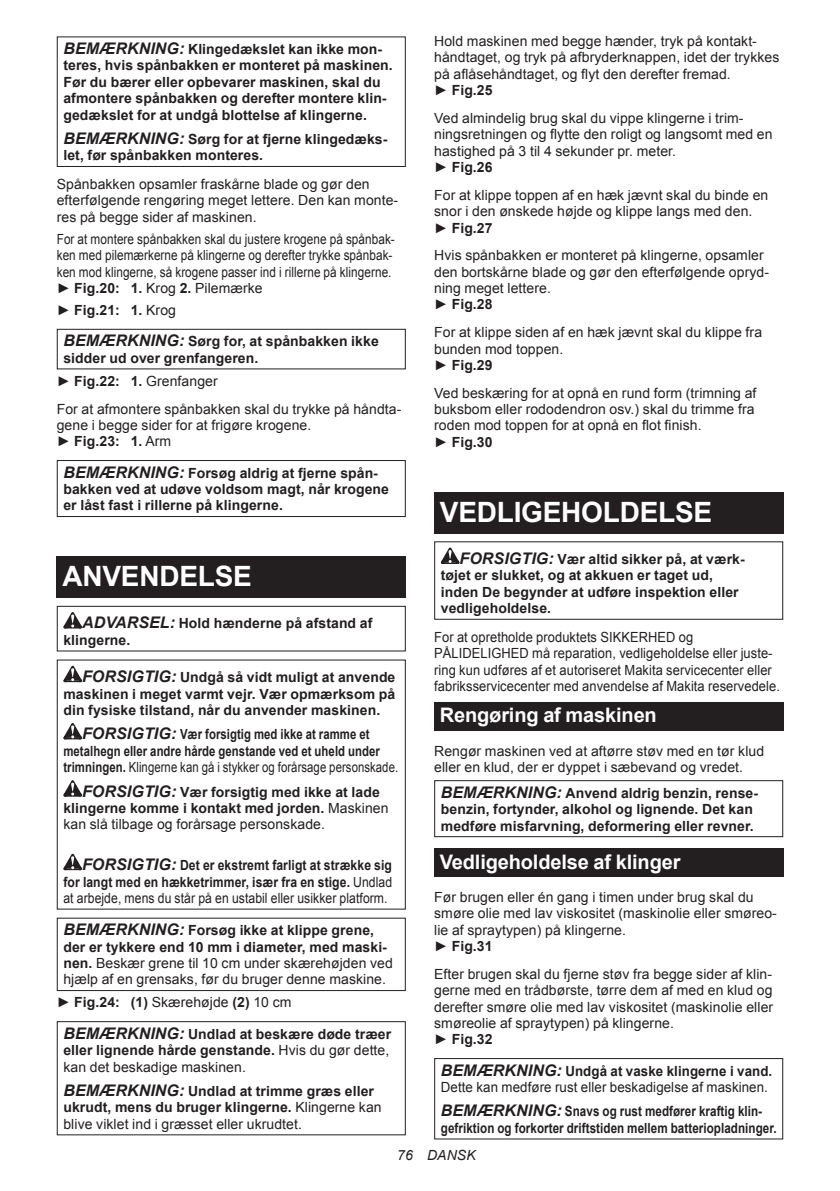
<style>
.page{position:relative;width:840px;height:1191px;background:#fff}
.page>*{position:absolute;margin:0;border:0;box-sizing:border-box;transform-origin:0 0}
.t1{font:700 28px "Arial";letter-spacing:-.01em;color:#fff}
.t2{font:700 20px "Arial";letter-spacing:-.01em;color:#fff}
.t3{font:14px/16.4px "Arial";letter-spacing:.005em;color:#231f20}
.t4{font:700 14px/16.4px "Arial";letter-spacing:.005em;color:#231f20}
.t5{font:14px/16.4px "Arial";letter-spacing:.005em;color:#231f20;scale:.92 1}
.t6{font:14px/16.4px "Arial";letter-spacing:.005em;color:#231f20;scale:.84 1}
.t7{font:700 14px/16.4px "Arial";letter-spacing:.005em;color:#231f20;scale:.81 1}
.t8{font:700 14px/16.4px "Arial";letter-spacing:.005em;color:#231f20;text-align:justify;scale:.87 1}
.t9{font:700 14px/16.4px "Arial";letter-spacing:.005em;color:#231f20;scale:.83 1}
.t10{font:14px/16.4px "Arial";letter-spacing:.005em;color:#231f20;scale:.95 1}
.t11{font:italic 14px "Arial";letter-spacing:.005em;color:#231f20}
.s1{font-style:italic;font-size:16px}
.s2{font-weight:700}
.s3{font-weight:400}
.s4{font-weight:700;font-style:italic;font-size:16px}
</style>
<div class="page">
<div style="left:57px;top:36px;width:348px;height:131px;border:1px solid #231f20"></div>
<div style="left:57px;top:329px;width:348px;height:40px;border:1px solid #231f20"></div>
<div style="left:57px;top:460px;width:348px;height:57px;border:1px solid #231f20"></div>
<div style="left:57px;top:557px;width:348px;height:41px;background:#231f20"></div>
<svg style="left:63px;top:612px;width:19px;height:16px"></svg>
<div style="left:57px;top:606px;width:348px;height:45px;border:1px solid #231f20"></div>
<svg style="left:63px;top:666px;width:19px;height:16px"></svg>
<svg style="left:63px;top:723px;width:19px;height:16px"></svg>
<svg style="left:63px;top:780px;width:19px;height:16px"></svg>
<svg style="left:63px;top:853px;width:19px;height:17px"></svg>
<div style="left:57px;top:917px;width:348px;height:74px;border:1px solid #231f20"></div>
<div style="left:57px;top:1021px;width:348px;height:114px;border:1px solid #231f20"></div>
<div style="left:434px;top:492px;width:348px;height:41px;background:#231f20"></div>
<svg style="left:440px;top:547px;width:19px;height:17px"></svg>
<div style="left:434px;top:541px;width:348px;height:79px;border:1px solid #231f20"></div>
<div style="left:434px;top:702px;width:348px;height:29px;background:#231f20"></div>
<div style="left:434px;top:780px;width:348px;height:57px;border:1px solid #231f20"></div>
<div style="left:434px;top:848px;width:348px;height:29px;background:#231f20"></div>
<div style="left:434px;top:1058px;width:348px;height:81px;border:1px solid #231f20"></div>
<p class="t4" style="left:63px;top:42px;width:330px"><span class="s1">BEMÆRKNING:</span> Klingedækslet kan ikke mon&shy;teres, hvis spånbakken er monteret på maskinen.<br>Før du bærer eller opbevarer maskinen, skal du afmontere spånbakken og derefter montere klin&shy;gedækslet for at undgå blottelse af klingerne.</p>
<p class="t4" style="left:63px;top:132px;width:325px"><span class="s1">BEMÆRKNING:</span> Sørg for at fjerne klingedæks&shy;let, før spånbakken monteres.</p>
<p class="t3" style="left:57px;top:176px;width:343px">Spånbakken opsamler fraskårne blade og gør den efterfølgende rengøring meget lettere. Den kan monte&shy;res på begge sider af maskinen.</p>
<p class="t6" style="left:57px;top:231px;width:403px">For at montere spånbakken skal du justere krogene på spånbak&shy;ken med pilemærkerne på klingerne og derefter trykke spånbak&shy;ken mod klingerne, så krogene passer ind i rillerne på klingerne. ► <span class="s2">Fig.20: 1.</span> Krog <span class="s2">2.</span> Pilemærke</p>
<p class="t4" style="left:57px;top:303px;width:121px"><span class="s3">►</span> Fig.21: 1. <span class="s3">Krog</span></p>
<p class="t4" style="left:63px;top:334px;width:317px"><span class="s1">BEMÆRKNING:</span> Sørg for, at spånbakken ikke sidder ud over grenfangeren.</p>
<p class="t3" style="left:57px;top:367px;width:346px;line-height:27.8px">► <span class="s2">Fig.22: 1.</span> Grenfanger<br>For at afmontere spånbakken skal du trykke på håndta-</p>
<p class="t3" style="left:57px;top:417px;width:256px">gene i begge sider for at frigøre krogene. ► <span class="s2">Fig.23: 1.</span> Arm</p>
<p class="t4" style="left:63px;top:465px;width:327px"><span class="s1">BEMÆRKNING:</span> Forsøg aldrig at fjerne spån&shy;bakken ved at udøve voldsom magt, når krogene er låst fast i rillerne på klingerne.</p>
<h1 class="t1" style="left:62px;top:565px;width:191px">ANVENDELSE</h1>
<p class="t4" style="left:63px;top:616px;width:310px;text-indent:19px"><span class="s1">ADVARSEL:</span> Hold hænderne på afstand af klingerne.</p>
<p class="t4" style="left:63px;top:670px;width:333px;text-align:justify;text-indent:19px"><span class="s1">FORSIGTIG:</span> Undgå så vidt muligt at anvende maskinen i meget varmt vejr. Vær opmærksom på din fysiske tilstand, når du anvender maskinen.</p>
<p class="t7" style="left:63px;top:727px;width:414px;text-indent:19px"><span class="s1">FORSIGTIG:</span> Vær forsigtig med ikke at ramme et metalhegn eller andre hårde genstande ved et uheld under trimningen. <span class="s3">Klingerne kan gå i stykker og forårsage personskade.</span></p>
<p class="t4" style="left:63px;top:784px;width:326px;text-indent:19px"><span class="s1">FORSIGTIG:</span> Vær forsigtig med ikke at lade klingerne komme i kontakt med jorden. <span class="s3">Maskinen kan slå tilbage og forårsage personskade.</span></p>
<p class="t8" style="left:63px;top:858px;width:379px;text-indent:19px"><span class="s1">FORSIGTIG:</span> Det er ekstremt farligt at strække sig for langt med en hækketrimmer, især fra en stige. <span class="s3">Undlad at arbejde, mens du står på en ustabil eller usikker platform.</span></p>
<p class="t3" style="left:63px;top:922px;width:331px"><span class="s4">BEMÆRKNING:</span> <span class="s2">Forsøg ikke at klippe grene, der er tykkere end 10 mm i diameter, med maski&shy;nen.</span> Beskær grene til 10 cm under skærehøjden ved hjælp af en grensaks, før du bruger denne maskine.</p>
<p class="t3" style="left:57px;top:994px;width:236px">► <span class="s2">Fig.24: (1)</span> Skærehøjde <span class="s2">(2)</span> 10 cm</p>
<p class="t4" style="left:63px;top:1026px;width:329px"><span class="s1">BEMÆRKNING:</span> Undlad at beskære døde træer eller lignende hårde genstande. <span class="s3">Hvis du gør dette, kan det beskadige maskinen.</span></p>
<p class="t4" style="left:63px;top:1084px;width:319px"><span class="s1">BEMÆRKNING:</span> Undlad at trimme græs eller ukrudt, mens du bruger klingerne. <span class="s3">Klingerne kan blive viklet ind i græsset eller ukrudtet.</span></p>
<p class="t3" style="left:434px;top:33px;width:346px">Hold maskinen med begge hænder, tryk på kontakt&shy;håndtaget, og tryk på afbryderknappen, idet der trykkes på aflåsehåndtaget, og flyt den derefter fremad.<br>► <span class="s2">Fig.25</span></p>
<p class="t3" style="left:434px;top:110px;width:340px">Ved almindelig brug skal du vippe klingerne i trim&shy;ningsretningen og flytte den roligt og langsomt med en hastighed på 3 til 4 sekunder pr. meter.<br>► <span class="s2">Fig.26</span></p>
<p class="t3" style="left:434px;top:187px;width:335px">For at klippe toppen af en hæk jævnt skal du binde en snor i den ønskede højde og klippe langs med den. ► <span class="s2">Fig.27</span></p>
<p class="t3" style="left:434px;top:247px;width:336px">Hvis spånbakken er monteret på klingerne, opsamler den bortskårne blade og gør den efterfølgende opryd&shy;ning meget lettere.<br>► <span class="s2">Fig.28</span></p>
<p class="t3" style="left:434px;top:324px;width:329px">For at klippe siden af en hæk jævnt skal du klippe fra bunden mod toppen.<br>► <span class="s2">Fig.29</span></p>
<p class="t3" style="left:434px;top:385px;width:323px">Ved beskæring for at opnå en rund form (trimning af buksbom eller rododendron osv.) skal du trimme fra roden mod toppen for at opnå en flot finish.<br>► <span class="s2">Fig.30</span></p>
<h1 class="t1" style="left:439px;top:501px;width:274px">VEDLIGEHOLDELSE</h1>
<p class="t4" style="left:440px;top:552px;width:305px;text-indent:19px"><span class="s1">FORSIGTIG:</span> Vær altid sikker på, at værk&shy;tøjet er slukket, og at akkuen er taget ud, inden De begynder at udføre inspektion eller vedligeholdelse.</p>
<p class="t5" style="left:434px;top:629px;width:377px">For at opretholde produktets SIKKERHED og PÅLIDELIGHED må reparation, vedligeholdelse eller juste&shy;ring kun udføres af et autoriseret Makita servicecenter eller fabriksservicecenter med anvendelse af Makita reservedele.</p>
<h2 class="t2" style="left:439px;top:707px;width:218px">Rengøring af maskinen</h2>
<p class="t3" style="left:434px;top:742px;width:331px">Rengør maskinen ved at aftørre støv med en tør klud eller en klud, der er dyppet i sæbevand og vredet.</p>
<p class="t4" style="left:440px;top:785px;width:318px"><span class="s1">BEMÆRKNING:</span> Anvend aldrig benzin, rense&shy;benzin, fortynder, alkohol og lignende. Det kan medføre misfarvning, deformering eller revner.</p>
<h2 class="t2" style="left:439px;top:853px;width:242px">Vedligeholdelse af klinger</h2>
<p class="t3" style="left:434px;top:889px;width:344px">Før brugen eller én gang i timen under brug skal du smøre olie med lav viskositet (maskinolie eller smøreo&shy;lie af spraytypen) på klingerne.<br>► <span class="s2">Fig.31</span></p>
<p class="t3" style="left:434px;top:965px;width:340px">Efter brugen skal du fjerne støv fra begge sider af klin&shy;gerne med en trådbørste, tørre dem af med en klud og derefter smøre olie med lav viskositet (maskinolie eller smøreolie af spraytypen) på klingerne.<br>► <span class="s2">Fig.32</span></p>
<p class="t10" style="left:440px;top:1062px;width:350px"><span class="s4">BEMÆRKNING:</span> <span class="s2">Undgå at vaske klingerne i vand.<br></span>Dette kan medføre rust eller beskadigelse af maskinen.</p>
<p class="t9" style="left:440px;top:1104px;width:406px"><span class="s1">BEMÆRKNING:</span> Snavs og rust medfører kraftig klin&shy;gefriktion og forkorter driftstiden mellem batteriopladninger.</p>
<p class="t11" style="left:397px;top:1150px;width:80px">76 DANSK</p>
</div>
